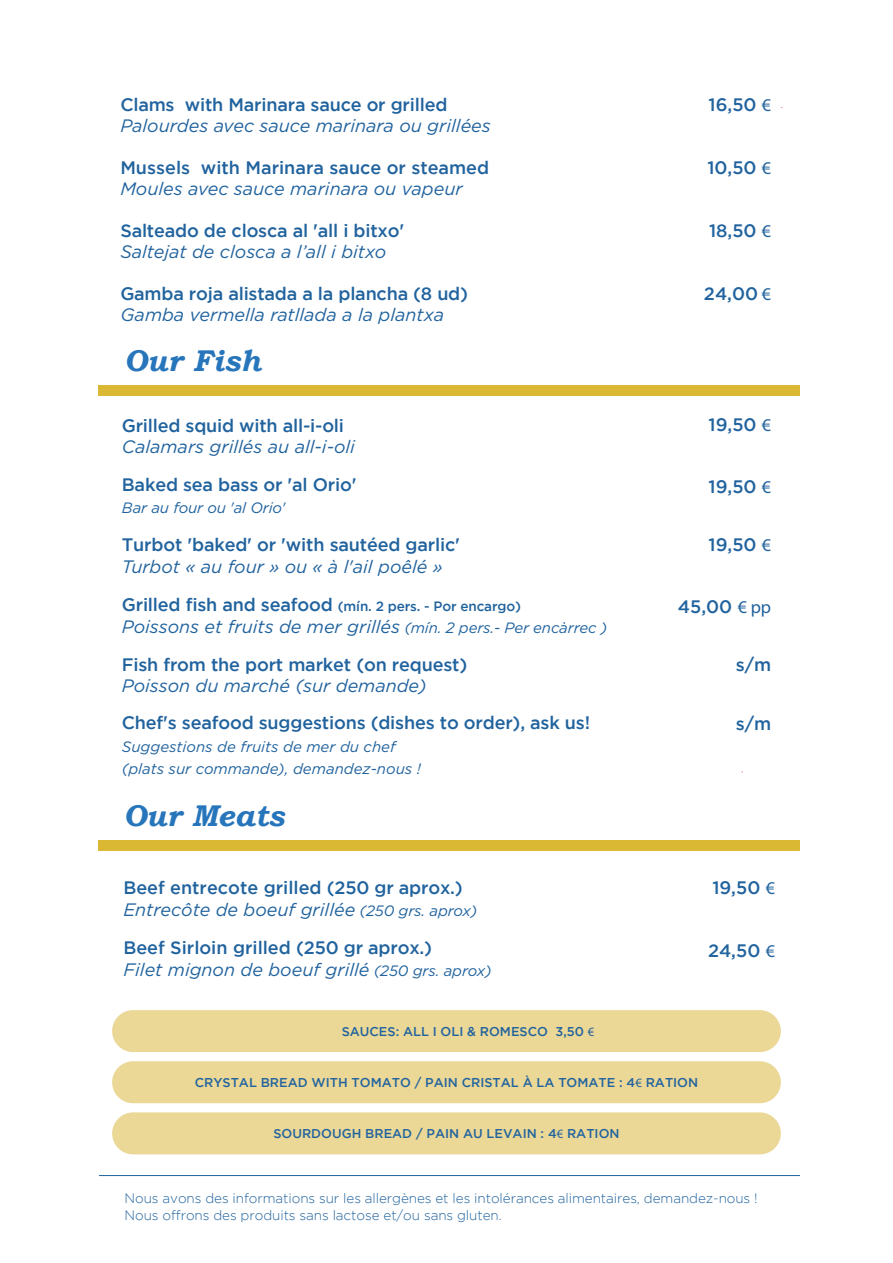
<style>
.page{position:relative;width:893px;height:1263px;background:#fff}
.page>*{position:absolute;margin:0;border:0;box-sizing:border-box;transform-origin:0 0}
.t1{font:italic 700 30px "Bookman Old Style";color:#2775bb}
.t2{font:500 18px/22.5px "Gotham";letter-spacing:-.01em;color:#21639e}
.t3{font:italic 18px "Gotham";color:#21639e}
.t4{font:italic 15px/22.5px "Gotham";color:#21639e}
.t5{font:300 13.5px/16.5px "Gotham";letter-spacing:-.005em;color:#21639e}
.t6{font:500 13.5px "Gotham";letter-spacing:-.01em;color:#21639e}
.t7{font:500 12.75px "Gotham";color:#21639e}
.s1{font-size:18px}
.s2{font-weight:400;font-style:italic}
.s3{font-weight:400;font-style:italic;font-size:15px}
.s4{font-family:"Myriad Pro";font-weight:400}
</style>
<div class="page">
<hr style="left:99px;top:1175px;width:701px;height:1px;background:#21639e">
<div style="left:99px;top:840px;width:701px;height:11px;background:#dab834"></div>
<div style="left:98px;top:385px;width:701px;height:11px;background:#dab834"></div>
<div style="left:112px;top:1061px;width:669px;height:42px;background:#ebd796;border-radius:21px"></div>
<div style="left:112px;top:1112px;width:669px;height:42px;background:#ebd796;border-radius:21px"></div>
<div style="left:112px;top:1010px;width:669px;height:42px;background:#ebd796;border-radius:21px"></div>
<p class="t2" style="left:120px;top:93px;width:329px">Clams with Marinara sauce or grilled</p>
<p class="t3" style="left:120px;top:116px;width:372px">Palourdes avec sauce marinara ou grillées</p>
<p class="t2" style="left:120px;top:156px;width:370px">Mussels with Marinara sauce or steamed</p>
<p class="t3" style="left:120px;top:179px;width:344px">Moules avec sauce marinara ou vapeur</p>
<p class="t2" style="left:120px;top:219px;width:285px">Salteado de closca al 'all i bitxo'</p>
<p class="t3" style="left:120px;top:242px;width:267px">Saltejat de closca a l’all i bitxo</p>
<p class="t2" style="left:120px;top:282px;width:349px">Gamba roja alistada a la plancha (8 ud)</p>
<p class="t3" style="left:120px;top:305px;width:325px">Gamba vermella ratllada a la plantxa</p>
<h1 class="t1" style="left:124px;top:339px;width:138px">Our Fish</h1>
<p class="t2" style="left:122px;top:414px;width:224px">Grilled squid with all-i-oli</p>
<p class="t3" style="left:122px;top:437px;width:235px">Calamars grillés au all-i-oli</p>
<p class="t2" style="left:122px;top:472px;width:236px">Baked sea bass or 'al Orio'</p>
<p class="t4" style="left:122px;top:496px;width:165px">Bar au four ou 'al Orio'</p>
<p class="t2" style="left:122px;top:532px;width:340px">Turbot 'baked' or 'with sautéed garlic'</p>
<p class="t3" style="left:122px;top:557px;width:322px">Turbot « au four » ou « à l'ail poêlé »</p>
<p class="t6" style="left:122px;top:598px;width:401px"><span class="s1">Grilled fish and seafood</span> (mín. 2 pers. - Por encargo)</p>
<p class="t2" style="left:122px;top:607px;width:487px;line-height:37.5px"><span class="s2">Poissons et fruits de mer grillés</span> <span class="s3">(mín. 2 pers.- Per encàrrec )<br></span>Fish from the port market (on request)</p>
<p class="t3" style="left:122px;top:675px;width:306px">Poisson du marché (sur demande)</p>
<p class="t2" style="left:122px;top:711px;width:470px">Chef's seafood suggestions (dishes to order), ask us!</p>
<p class="t4" style="left:122px;top:735px;width:301px">Suggestions de fruits de mer du chef (plats sur commande), demandez-nous !</p>
<h1 class="t1" style="left:123px;top:793px;width:162px">Our Meats</h1>
<p class="t2" style="left:123px;top:875px;width:356px">Beef entrecote grilled (250 gr aprox.)<br><span class="s2">Entrecôte de boeuf grillée</span> <span class="s3">(250 grs. aprox)</span></p>
<p class="t2" style="left:123px;top:935px;width:370px">Beef Sirloin grilled (250 gr aprox.)<br><span class="s2">Filet mignon de boeuf grillé</span> <span class="s3">(250 grs. aprox)</span></p>
<p class="t7" style="left:342px;top:1024px;width:254px">SAUCES: ALL I OLI &amp; ROMESCO 3,50 <span class="s4">€</span></p>
<p class="t2" style="left:709px;top:93px;width:64px">16,50 <span class="s4">€</span></p>
<p class="t2" style="left:707px;top:156px;width:65px">10,50 <span class="s4">€</span></p>
<p class="t2" style="left:709px;top:219px;width:64px">18,50 <span class="s4">€</span></p>
<p class="t2" style="left:704px;top:282px;width:69px">24,00 <span class="s4">€</span></p>
<p class="t2" style="left:709px;top:413px;width:64px">19,50 <span class="s4">€</span></p>
<p class="t2" style="left:709px;top:475px;width:64px">19,50 <span class="s4">€</span></p>
<p class="t2" style="left:709px;top:533px;width:64px">19,50 <span class="s4">€</span></p>
<p class="t2" style="left:678px;top:595px;width:95px">45,00 <span class="s4">€ pp</span></p>
<p class="t2" style="left:736px;top:653px;width:37px">s/m</p>
<p class="t2" style="left:736px;top:712px;width:37px">s/m</p>
<p class="t2" style="left:712px;top:875px;width:64px">19,50 <span class="s4">€</span></p>
<p class="t2" style="left:708px;top:938px;width:68px">24,50 <span class="s4">€</span></p>
<p class="t7" style="left:195px;top:1075px;width:505px">CRYSTAL BREAD WITH TOMATO / PAIN CRISTAL À LA TOMATE : 4<span class="s4">€</span> RATION</p>
<p class="t7" style="left:273px;top:1126px;width:348px">SOURDOUGH BREAD / PAIN AU LEVAIN : 4<span class="s4">€</span> RATION</p>
<p class="t5" style="left:125px;top:1190px;width:634px">Nous avons des informations sur les allergènes et les intolérances alimentaires, demandez-nous !<br>Nous offrons des produits sans lactose et/ou sans gluten.</p>
</div>
